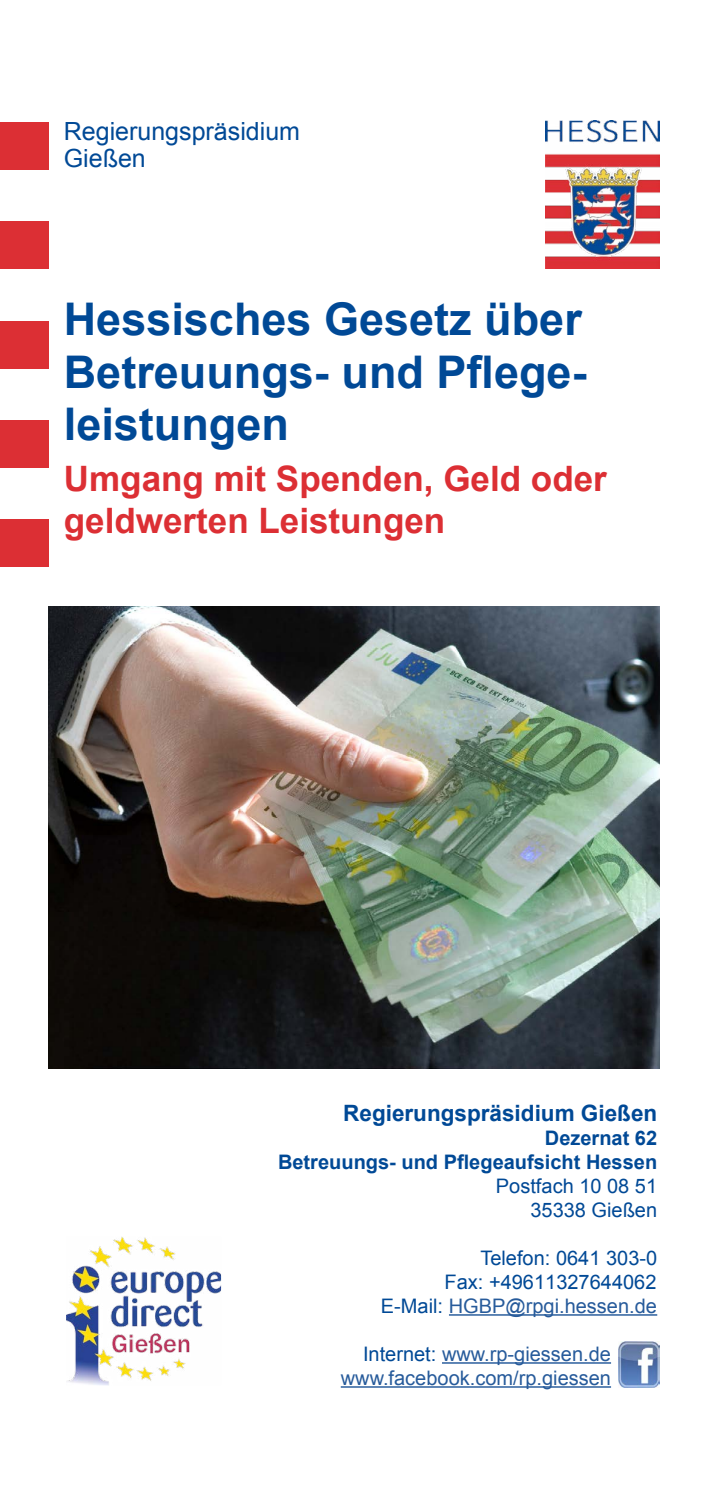
<style>
.page{position:relative;width:702px;height:1489px;background:#fff}
.page>*{position:absolute;margin:0;border:0;box-sizing:border-box;transform-origin:0 0}
.t1{font:700 45px/52.5px "Arial";color:#004996}
.t2{font:700 35px "Arial";color:#dc2f34}
.t3{font:25px/27.5px "Arial";color:#004996}
.t4{font:700 22.5px "Arial";color:#004996}
.t5{font:20px "Arial";color:#275b9b}
.t6{font:700 20px/24px "Arial";color:#004996;text-align:right}
.t7{font:20px/24px "Arial";color:#004996;text-align:right}
.s1{font-weight:400}
.s2{font-style:inherit}
.s3{color:#004996}
</style>
<div class="page">
<div style="left:0;top:122px;width:48px;height:47px;background:#dc2f34"></div>
<div style="left:0;top:221px;width:48px;height:48px;background:#dc2f34"></div>
<div style="left:0;top:321px;width:48px;height:47px;background:#dc2f34"></div>
<div style="left:0;top:420px;width:48px;height:48px;background:#dc2f34"></div>
<div style="left:0;top:519px;width:48px;height:47px;background:#dc2f34"></div>
<img style="left:545px;top:121px;width:114px;height:147px">
<img style="left:48px;top:607px;width:611px;height:461px">
<img style="left:67px;top:1237px;width:153px;height:147px">
<hr style="left:449px;top:1314px;width:208px;height:1px;background:#275b9b">
<hr style="left:442px;top:1362px;width:169px;height:1px;background:#275b9b">
<hr style="left:341px;top:1386px;width:270px;height:1px;background:#275b9b">
<img style="left:618px;top:1341px;width:41px;height:46px">
<p class="t3" style="left:64px;top:118px;width:238px">Regierungspräsidium<br>Gießen</p>
<p class="t1" style="left:64px;top:294px;width:519px">Hessisches Gesetz über</p>
<p class="t1" style="left:64px;top:347px;width:524px">Betreuungs- und Pflege&shy;leistungen</p>
<p class="t2" style="left:64px;top:455px;width:544px">Umgang mit Spenden, Geld oder</p>
<p class="t2" style="left:64px;top:497px;width:383px">geldwerten Leistungen</p>
<p class="t4" style="left:343px;top:1097px;width:315px">Regierungspräsidium Gießen</p>
<p class="t6" style="left:545px;top:1126px;width:114px">Dezernat 62</p>
<p class="t6" style="left:278px;top:1150px;width:380px">Betreuungs- und Pflegeaufsicht Hessen<br><span class="s1">Postfach 10 08 51</span></p>
<p class="t7" style="left:530px;top:1197px;width:128px">35338 Gießen</p>
<p class="t7" style="left:444px;top:1245px;width:214px">Telefon: 0641 303-0<br>Fax: <span class="s2">+49</span>61<span class="s2">1327644062</span></p>
<p class="t5" style="left:381px;top:1292px;width:277px"><span class="s3">E-Mail:</span> HGBP@rpgi.hessen.de</p>
<p class="t5" style="left:363px;top:1340px;width:249px"><span class="s3">Internet:</span> www.rp-giessen.de</p>
<p class="t5" style="left:341px;top:1364px;width:272px">www.facebook.com/rp.giessen</p>
</div>
